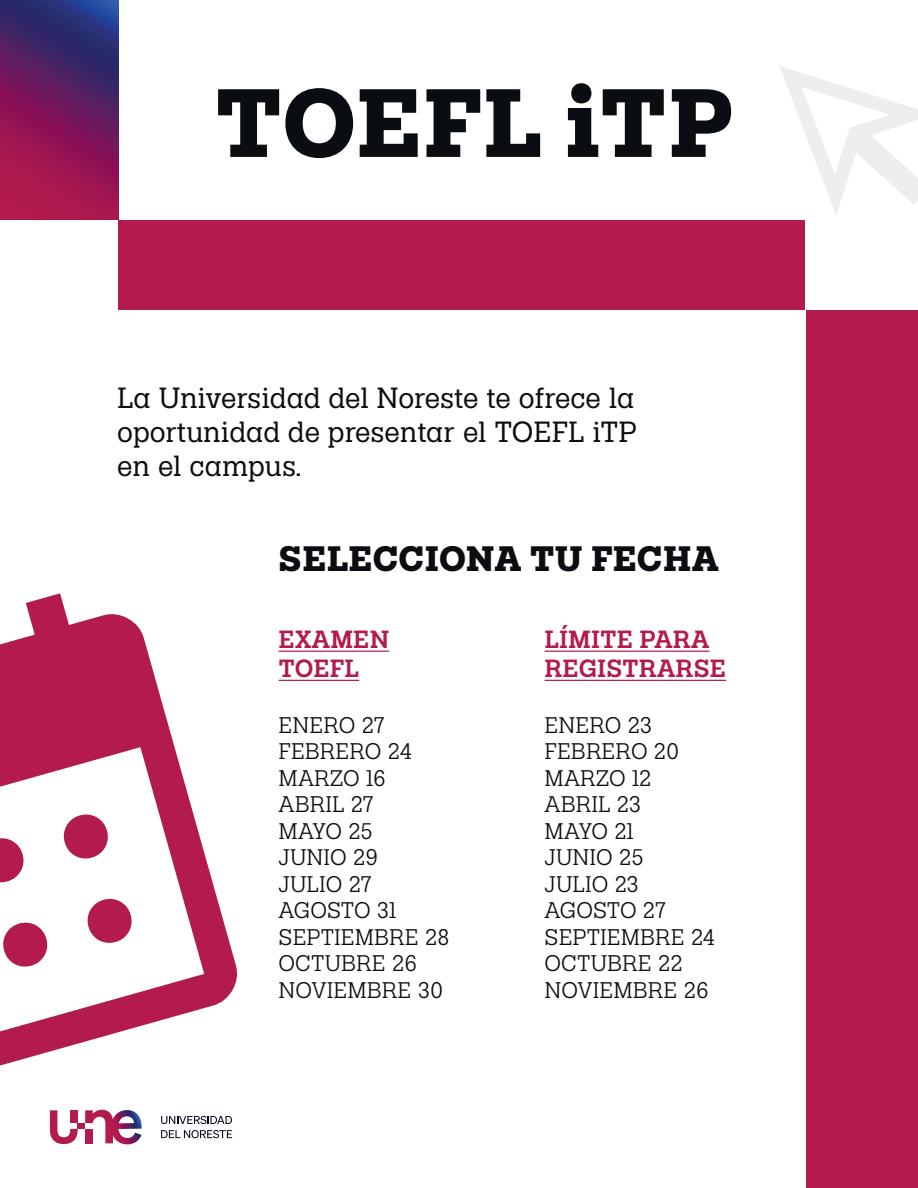
<style>
.page{position:relative;width:918px;height:1188px;background:#fff}
.page>*{position:absolute;margin:0;border:0;box-sizing:border-box;transform-origin:0 0}
.t1{font:900 94.5px "Une";color:#0a0d11}
.t2{font:900 34.5px "Une";color:#0a0d11}
.t3{font:28.5px/34.2px "Une";color:#0a0d11;text-align:justify}
.t4{font:700 24.3px/29.1px "Une";color:#b31b4e}
.t5{font:300 22.05px/26.5px "Une";color:#0a0d11}
</style>
<div class="page">
<hr style="left:279px;top:651px;width:110px;height:1px;background:#b31b4e">
<hr style="left:279px;top:680px;width:80px;height:1px;background:#b31b4e">
<hr style="left:545px;top:651px;width:165px;height:1px;background:#b31b4e">
<hr style="left:545px;top:680px;width:181px;height:1px;background:#b31b4e">
<svg style="left:161px;top:1116px;width:71px;height:8px"></svg>
<svg style="left:161px;top:1130px;width:71px;height:8px"></svg>
<svg style="left:85px;top:1110px;width:57px;height:34px"></svg>
<svg style="left:50px;top:1110px;width:28px;height:34px"></svg>
<div style="left:85px;top:1129px;width:8px;height:14px;background:#b31b4d"></div>
<div style="left:70px;top:1110px;width:8px;height:13px;background:#b31b4d"></div>
<div style="left:78px;top:1123px;width:7px;height:6px;background:#b31b4d"></div>
<svg style="left:0;top:593px;width:238px;height:473px"></svg>
<div style="left:806px;top:310px;width:112px;height:878px;background:#b31b4d"></div>
<svg style="left:0;top:0;width:118px;height:220px;background:#6e1d5e"></svg>
<div style="left:118px;top:220px;width:687px;height:90px;background:#b31b4d"></div>
<svg style="left:780px;top:66px;width:138px;height:149px"></svg>
<h1 class="t1" style="left:214px;top:62px;width:521px">TOEFL iTP</h1>
<p class="t3" style="left:117px;top:380px;width:521px">La Universidad del Noreste te ofrece la oportunidad de presentar el TOEFL iTP en el campus.</p>
<h2 class="t2" style="left:279px;top:536px;width:442px">SELECCIONA TU FECHA</h2>
<p class="t4" style="left:279px;top:624px;width:112px">EXAMEN<br>TOEFL</p>
<p class="t5" style="left:279px;top:711px;width:172px">ENERO 27<br>FEBRERO 24<br>MARZO 16<br>ABRIL 27<br>MAYO 25<br>JUNIO 29<br>JULIO 27<br>AGOSTO 31<br>SEPTIEMBRE 28<br>OCTUBRE 26<br>NOVIEMBRE 30</p>
<p class="t4" style="left:545px;top:624px;width:183px">LÍMITE PARA<br>REGISTRARSE</p>
<p class="t5" style="left:545px;top:711px;width:172px">ENERO 23<br>FEBRERO 20<br>MARZO 12<br>ABRIL 23<br>MAYO 21<br>JUNIO 25<br>JULIO 23<br>AGOSTO 27<br>SEPTIEMBRE 24<br>OCTUBRE 22<br>NOVIEMBRE 26</p>
</div>
